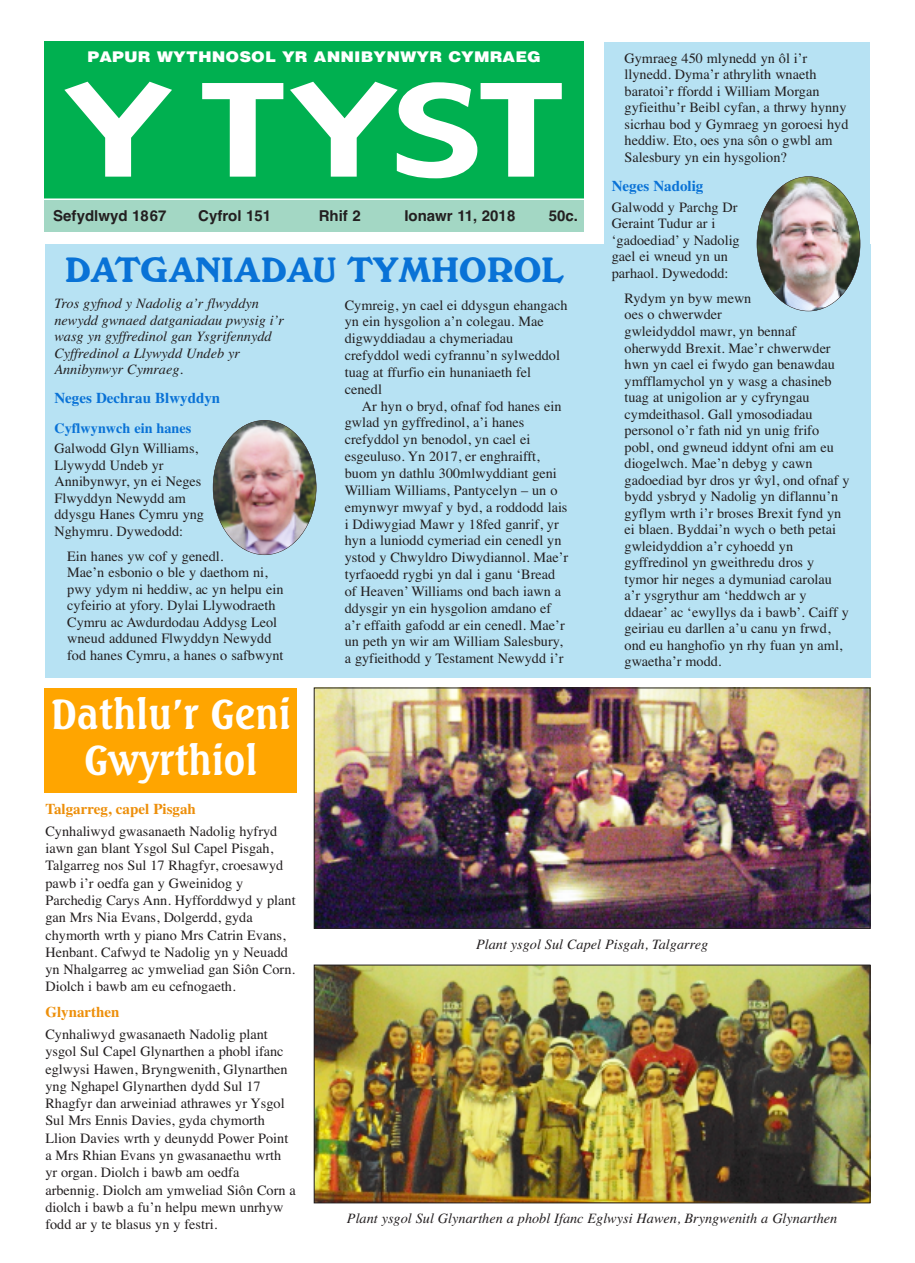
<style>
.page{position:relative;width:915px;height:1263px;background:#fff}
.page>*{position:absolute;margin:0;border:0;box-sizing:border-box;transform-origin:0 0}
.t1{font:124.8px "Gadget";color:#fff;scale:1.25 1}
.t2{font:700 40.5px/46.5px "Seagull BT";color:#fff;text-align:center;scale:.95 1}
.t3{font:34.5px "Windsor BT";color:#0972d6;scale:.95 1}
.t4{font:700 15px "Helvetica";color:#231f20}
.t5{font:900 15px "Helvetica";color:#fff;scale:1.1 1}
.t6{font:700 15px "Times";color:#ed8f0a}
.t7{font:700 15px "Times";color:#0972d6}
.t8{font:700 15px "W Times";color:#0972d6}
.t9{font:14.25px/16.5px "Times";color:#231f20}
.t10{font:italic 14.25px/16.5px "Times";color:#231f20}
.t11{font:700 14.25px "Times";color:#0972d6}
</style>
<div class="page">
<div style="left:45px;top:244px;width:825px;height:434px;background:#b7e2f3"></div>
<div style="left:604px;top:43px;width:266px;height:434px;background:#b7e2f3"></div>
<div style="left:45px;top:41px;width:538px;height:159px;background:#00b050"></div>
<hr style="left:41px;top:198px;width:545px;height:3px;background:#fff">
<div style="left:45px;top:200px;width:538px;height:32px;background:#a3d7c4"></div>
<img style="left:213px;top:420px;width:103px;height:135px;border-radius:50%">
<img style="left:756px;top:177px;width:103px;height:134px;border-radius:50%">
<div style="left:45px;top:688px;width:252px;height:104px;background:#ffa500"></div>
<img style="left:316px;top:690px;width:552px;height:236px">
<div style="left:314px;top:688px;width:556px;height:240px;border:1px solid #231f20"></div>
<img style="left:316px;top:967px;width:552px;height:234px">
<div style="left:314px;top:965px;width:556px;height:238px;border:1px solid #231f20"></div>
<p class="t5" style="left:87px;top:48px;width:414px">PAPUR WYTHNOSOL YR ANNIBYNWYR CYMRAEG</p>
<h1 class="t1" style="left:66px;top:61px;width:398px">Y TYST</h1>
<p class="t4" style="left:53px;top:207px;width:115px">Sefydlwyd 1867</p>
<p class="t4" style="left:198px;top:207px;width:74px">Cyfrol 151</p>
<p class="t4" style="left:318px;top:207px;width:44px">Rhif 2</p>
<p class="t4" style="left:404px;top:207px;width:112px">Ionawr 11, 2018</p>
<p class="t4" style="left:548px;top:207px;width:31px">50c.</p>
<h3 class="t3" style="left:65px;top:257px;width:526px">DATGANIADAU TYMHOROL</h3>
<p class="t10" style="left:54px;top:295px;width:231px">Tros gyfnod y Nadolig a’r flwyddyn newydd gwnaed datganiadau pwysig i’r wasg yn gyffredinol gan Ysgrifennydd<br>Cyffredinol a Llywydd Undeb yr<br>Annibynwyr Cymraeg.</p>
<p class="t7" style="left:54px;top:389px;width:167px">Neges Dechrau Blwyddyn</p>
<p class="t11" style="left:54px;top:419px;width:138px">Cyflwynwch ein hanes</p>
<p class="t9" style="left:54px;top:440px;width:151px">Galwodd Glyn Williams,<br>Llywydd Undeb yr<br>Annibynwyr, yn ei Neges<br>Flwyddyn Newydd am ddysgu Hanes Cymru yng<br>Nghymru. Dywedodd:</p>
<p class="t9" style="left:67px;top:548px;width:218px">Ein hanes yw cof y genedl.<br>Mae’n esbonio o ble y daethom ni, pwy ydym ni heddiw, ac yn helpu ein cyfeirio at yfory. Dylai Llywodraeth<br>Cymru ac Awdurdodau Addysg Leol wneud adduned Flwyddyn Newydd fod hanes Cymru, a hanes o safbwynt</p>
<p class="t9" style="left:344px;top:296px;width:224px">Cymreig, yn cael ei ddysgun ehangach yn ein hysgolion a’n colegau. Mae digwyddiadau a chymeriadau crefyddol wedi cyfrannu’n sylweddol tuag at ffurfio ein hunaniaeth fel cenedl</p>
<p class="t9" style="left:344px;top:397px;width:225px;text-indent:17px">Ar hyn o bryd, ofnaf fod hanes ein gwlad yn gyffredinol, a’i hanes crefyddol yn benodol, yn cael ei esgeuluso. Yn 2017, er enghraifft, buom yn dathlu 300mlwyddiant geni William Williams, Pantycelyn – un o emynwyr mwyaf y byd, a roddodd lais i Ddiwygiad Mawr y 18fed ganrif, yr hyn a luniodd cymeriad ein cenedl yn ystod y Chwyldro Diwydiannol. Mae’r tyrfaoedd rygbi yn dal i ganu ‘Bread of Heaven’ Williams ond bach iawn a ddysgir yn ein hysgolion amdano ef a’r effaith gafodd ar ein cenedl. Mae’r un peth yn wir am William Salesbury, a gyfieithodd y Testament Newydd i’r</p>
<p class="t9" style="left:624px;top:50px;width:225px">Gymraeg 450 mlynedd yn ôl i’r llynedd. Dyma’r athrylith wnaeth baratoi’r ffordd i William Morgan gyfieithu’r Beibl cyfan, a thrwy hynny sicrhau bod y Gymraeg yn goroesi hyd heddiw. Eto, oes yna sôn o gwbl am Salesbury yn ein hysgolion?</p>
<p class="t8" style="left:611px;top:177px;width:93px">Neges Nadolig</p>
<p class="t9" style="left:611px;top:199px;width:129px">Galwodd y Parchg Dr<br>Geraint Tudur ar i ‘gadoediad’ y Nadolig gael ei wneud yn un parhaol. Dywedodd:</p>
<p class="t9" style="left:624px;top:290px;width:226px">Rydym yn byw mewn<br>oes o chwerwder<br>gwleidyddol mawr, yn bennaf oherwydd Brexit. Mae’r chwerwder hwn yn cael ei fwydo gan benawdau ymfflamychol yn y wasg a chasineb tuag at unigolion ar y cyfryngau cymdeithasol. Gall ymosodiadau personol o’r fath nid yn unig frifo pobl, ond gwneud iddynt ofni am eu diogelwch. Mae’n debyg y cawn gadoediad byr dros yr ŵyl, ond ofnaf y bydd ysbryd y Nadolig yn diflannu’n gyflym wrth i’r broses Brexit fynd yn ei blaen. Byddai’n wych o beth petai gwleidyddion a’r cyhoedd yn gyffredinol yn gweithredu dros y tymor hir neges a dymuniad carolau a’r ysgrythur am ‘heddwch ar y ddaear’ ac ‘ewyllys da i bawb’. Caiff y geiriau eu darllen a’u canu yn frwd, ond eu hanghofio yn rhy fuan yn aml, gwaetha’r modd.</p>
<h2 class="t2" style="left:51px;top:694px;width:254px">Dathlu’r Geni<br>Gwyrthiol</h2>
<p class="t6" style="left:45px;top:800px;width:152px">Talgarreg, capel Pisgah</p>
<p class="t9" style="left:45px;top:822px;width:252px;line-height:17.2px">Cynhaliwyd gwasanaeth Nadolig hyfryd iawn gan blant Ysgol Sul Capel Pisgah, Talgarreg nos Sul 17 Rhagfyr, croesawyd pawb i’r oedfa gan y Gweinidog y Parchedig Carys Ann. Hyfforddwyd y plant gan Mrs Nia Evans, Dolgerdd, gyda chymorth wrth y piano Mrs Catrin Evans, Henbant. Cafwyd te Nadolig yn y Neuadd yn Nhalgarreg ac ymweliad gan Siôn Corn.<br>Diolch i bawb am eu cefnogaeth.</p>
<p class="t6" style="left:45px;top:1003px;width:76px">Glynarthen</p>
<p class="t9" style="left:45px;top:1025px;width:252px;line-height:17.2px">Cynhaliwyd gwasanaeth Nadolig plant ysgol Sul Capel Glynarthen a phobl ifanc eglwysi Hawen, Bryngwenith, Glynarthen yng Nghapel Glynarthen dydd Sul 17<br>Rhagfyr dan arweiniad athrawes yr Ysgol Sul Mrs Ennis Davies, gyda chymorth Llion Davies wrth y deunydd Power Point a Mrs Rhian Evans yn gwasanaethu wrth yr organ. Diolch i bawb am oedfa arbennig. Diolch am ymweliad Siôn Corn a diolch i bawb a fu’n helpu mewn unrhyw fodd ar y te blasus yn y festri.</p>
<p class="t10" style="left:476px;top:935px;width:233px">Plant ysgol Sul Capel Pisgah, Talgarreg</p>
<p class="t10" style="left:347px;top:1210px;width:491px">Plant ysgol Sul Glynarthen a phobl Ifanc Eglwysi Hawen, Bryngwenith a Glynarthen</p>
</div>
